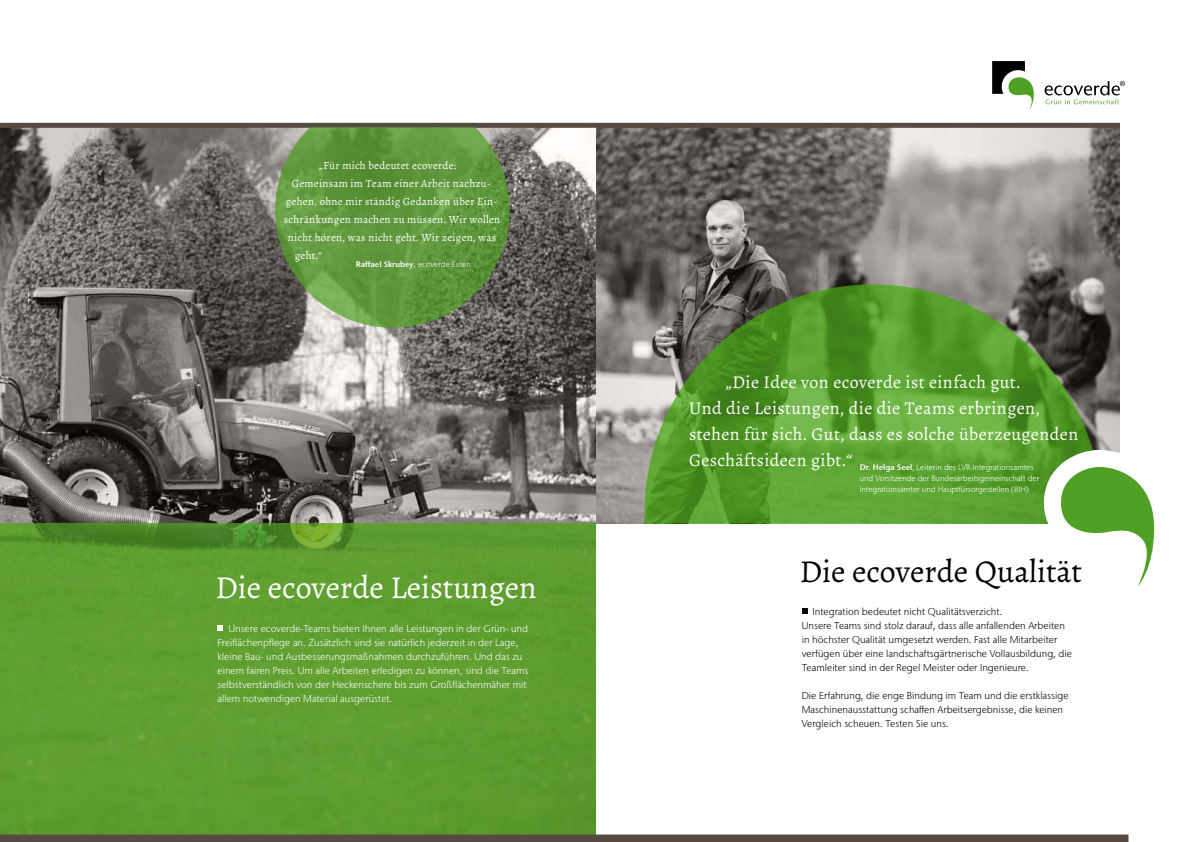
<style>
.page{position:relative;width:1191px;height:842px;background:#fff}
.page>*{position:absolute;margin:0;border:0;box-sizing:border-box;transform-origin:0 0}
.t1{font:32px "Alegreya";color:#fff}
.t2{font:32px "Alegreya";color:#000}
.t3{font:18px/26px "Alegreya";letter-spacing:.02em;color:#fff}
.t4{font:11px "Alegreya";letter-spacing:.02em;color:#fff}
.t5{font:300 10px/14px "Stone Sans IIITC Pro";color:#000}
.t6{font:300 10px/14px "Stone Sans IIITC Pro";color:#fff}
.t7{font:300 8px/11px "Stone Sans IIITC Pro";color:#fff}
.t8{font:600 8px "Stone Sans";color:#fff}
.s1{font-family:"Stone Sans IIITC Pro";font-weight:300}
.s2{font-family:"Stone Sans";font-weight:600}
</style>
<div class="page">
<svg style="left:595px;top:128px;width:525px;height:395px;background:#85807c"></svg>
<svg style="left:644px;top:284px;width:457px;height:239px;background:#5a9138"></svg>
<svg style="left:0;top:128px;width:595px;height:395px;background:#726d69"></svg>
<div style="left:0;top:523px;width:595px;height:319px;background:#5f9e30"></div>
<svg style="left:217px;top:625px;width:6px;height:6px"></svg>
<div style="left:0;top:123px;width:1120px;height:5px;background:#574a44"></div>
<svg style="left:802px;top:609px;width:5px;height:5px"></svg>
<svg style="left:1032px;top:441px;width:123px;height:145px"></svg>
<svg style="left:992px;top:61px;width:41px;height:49px"></svg>
<svg style="left:1044px;top:81px;width:81px;height:23px"></svg>
<svg style="left:275px;top:128px;width:235px;height:200px;background:#649346"></svg>
<div style="left:0;top:834px;width:1128px;height:8px;background:#574a44"></div>
<p class="t4" style="left:319px;top:159px;width:139px">„Für mich bedeutet ecoverde:</p>
<p class="t4" style="left:292px;top:177px;width:200px">Gemeinsam im Team einer Arbeit nachzu-</p>
<p class="t4" style="left:286px;top:195px;width:213px">gehen, ohne mir ständig Gedanken über Ein-</p>
<p class="t4" style="left:284px;top:213px;width:218px">schränkungen machen zu müssen. Wir wollen</p>
<p class="t4" style="left:288px;top:231px;width:210px">nicht hören, was nicht geht. Wir zeigen, was</p>
<p class="t4" style="left:295px;top:249px;width:29px">geht.“</p>
<p class="t8" style="left:356px;top:260px;width:116px">Raffael Skrubey<span class="s1">, ecoverde Essen</span></p>
<h1 class="t1" style="left:215px;top:568px;width:323px">Die ecoverde Leistungen</h1>
<p class="t6" style="left:217px;top:621px;width:312px;text-indent:11px">Unsere ecoverde-Teams bieten Ihnen alle Leistungen in der Grün- und Freiflächenpflege an. Zusätzlich sind sie natürlich jederzeit in der Lage, kleine Bau- und Ausbesserungsmaßnahmen durchzuführen. Und das zu einem fairen Preis. Um alle Arbeiten erledigen zu können, sind die Teams selbstverständlich von der Heckenschere bis zum Großflächenmäher mit allem notwendigen Material ausgerüstet.</p>
<h2 class="t3" style="left:689px;top:369px;width:391px;text-indent:36px">„Die Idee von ecoverde ist einfach gut.<br>Und die Leistungen, die die Teams erbringen, stehen für sich. Gut, dass es solche überzeugenden Geschäftsideen gibt.“</h2>
<p class="t7" style="left:859px;top:462px;width:181px"><span class="s2">Dr. Helga Seel</span>, Leiterin des LVR-Integrationsamtes und Vorsitzende der Bundesarbeitsgemeinschaft der<br>Integrationsämter und Hauptfürsorgestellen (BIH)</p>
<h1 class="t2" style="left:799px;top:551px;width:284px">Die ecoverde Qualität</h1>
<p class="t5" style="left:801px;top:605px;width:272px;text-indent:11px">Integration bedeutet nicht Qualitätsverzicht.<br>Unsere Teams sind stolz darauf, dass alle anfallenden Arbeiten in höchster Qualität umgesetzt werden. Fast alle Mitarbeiter verfügen über eine landschaftsgärtnerische Vollausbildung, die Teamleiter sind in der Regel Meister oder Ingenieure.</p>
<p class="t5" style="left:801px;top:689px;width:268px">Die Erfahrung, die enge Bindung im Team und die erstklassige<br>Maschinenausstattung schaffen Arbeitsergebnisse, die keinen<br>Vergleich scheuen. Testen Sie uns.</p>
</div>
